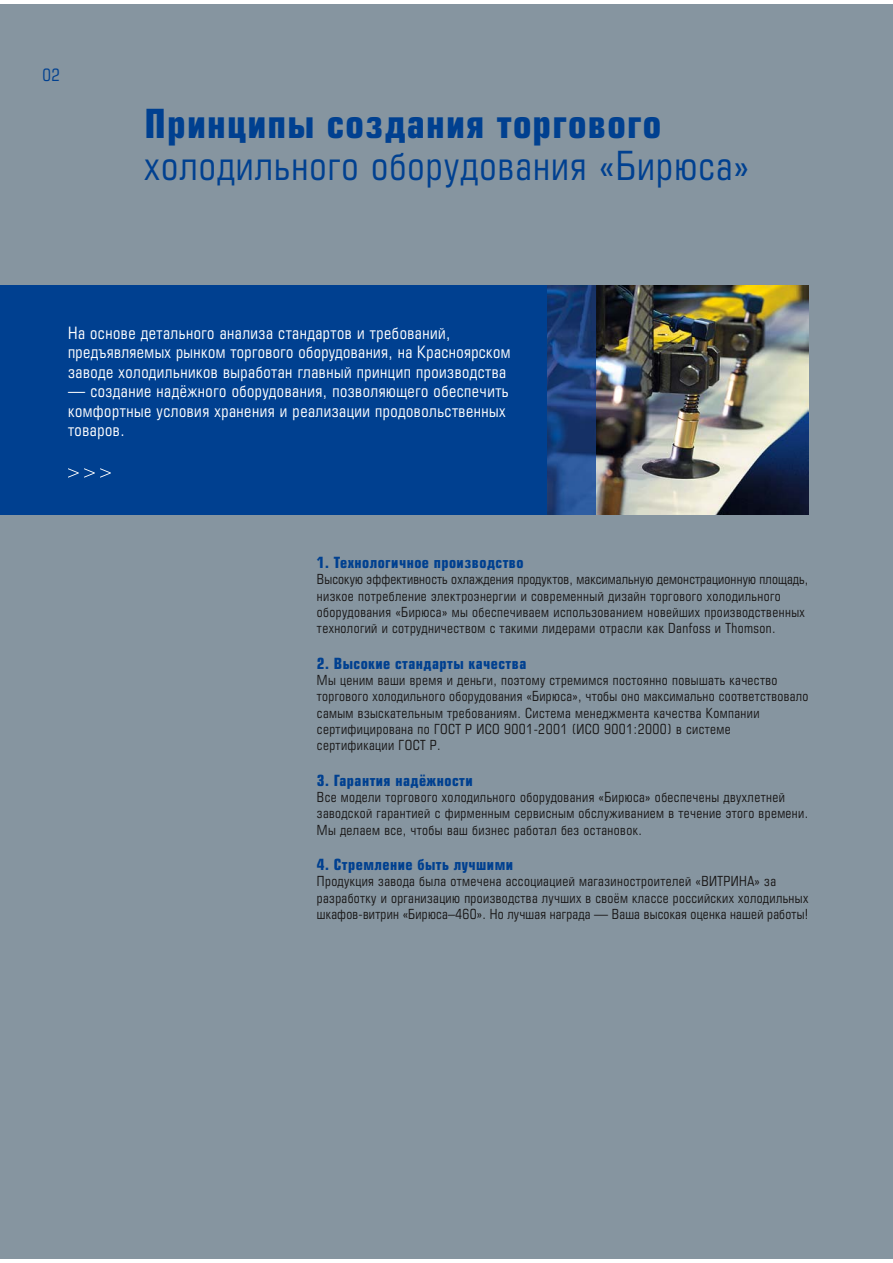
<style>
.page{position:relative;width:893px;height:1263px;background:#fff}
.page>*{position:absolute;margin:0;border:0;box-sizing:border-box;transform-origin:0 0}
.t1{font:39px "Europe Cond";letter-spacing:.03em;color:#004090}
.t2{font:700 39px "Europe Cond";letter-spacing:.03em;color:#004090}
.t3{font:16.5px/19.5px "Europe Cond";letter-spacing:.03em;color:#fff}
.t4{font:16.5px "Europe Cond";color:#004090}
.t5{font:700 15px "Europe Cond";letter-spacing:.03em;color:#004090}
.t6{font:13.5px/16.4px "Europe Cond";letter-spacing:.03em;color:#191717}
</style>
<div class="page">
<div style="left:0;top:4px;width:892px;height:1255px;background:#8695a0"></div>
<img style="left:595px;top:285px;width:213px;height:230px">
<div style="left:0;top:285px;width:547px;height:230px;background:#004090"></div>
<svg style="left:68px;top:468px;width:43px;height:10px"></svg>
<img style="left:547px;top:285px;width:48px;height:230px">
<p class="t4" style="left:43px;top:69px;width:19px">02</p>
<h1 class="t2" style="left:145px;top:107px;width:518px">Принципы создания торгового</h1>
<h1 class="t1" style="left:145px;top:149px;width:606px">холодильного оборудования «Бирюса»</h1>
<p class="t3" style="left:68px;top:324px;width:444px">На основе детального анализа стандартов и требований, предъявляемых рынком торгового оборудования, на Красноярском заводе холодильников выработан главный принцип производства</p>
<p class="t3" style="left:68px;top:383px;width:442px">— создание надёжного оборудования, позволяющего обеспечить комфортные условия хранения и реализации продовольственных товаров.</p>
<p class="t5" style="left:317px;top:556px;width:208px">1. Технологичное производство</p>
<p class="t6" style="left:317px;top:572px;width:493px">Высокую эффективность охлаждения продуктов, максимальную демонстрационную площадь, низкое потребление электроэнергии и современный дизайн торгового холодильного оборудования «Бирюса» мы обеспечиваем использованием новейших производственных технологий и сотрудничеством с такими лидерами отрасли как Danfoss и Thomson.</p>
<p class="t5" style="left:317px;top:657px;width:211px">2. Высокие стандарты качества</p>
<p class="t6" style="left:317px;top:673px;width:493px">Мы ценим ваши время и деньги, поэтому стремимся постоянно повышать качество торгового холодильного оборудования «Бирюса», чтобы оно максимально соответствовало самым взыскательным требованиям. Система менеджмента качества Компании сертифицирована по ГОСТ Р ИСО 9001-2001 (ИСО 9001:2000) в системе сертификации ГОСТ Р.</p>
<p class="t5" style="left:317px;top:774px;width:157px">3. Гарантия надёжности</p>
<p class="t6" style="left:317px;top:790px;width:493px">Все модели торгового холодильного оборудования «Бирюса» обеспечены двухлетней заводской гарантией с фирменным сервисным обслуживанием в течение этого времени.<br>Мы делаем все, чтобы ваш бизнес работал без остановок.</p>
<p class="t5" style="left:317px;top:859px;width:198px">4. Стремление быть лучшими</p>
<p class="t6" style="left:317px;top:874px;width:493px">Продукция завода была отмечена ассоциацией магазиностроителей «ВИТРИНА» за разработку и организацию производства лучших в своём классе российских холодильных шкафов-витрин «Бирюса–460». Но лучшая награда — Ваша высокая оценка нашей работы!</p>
</div>
